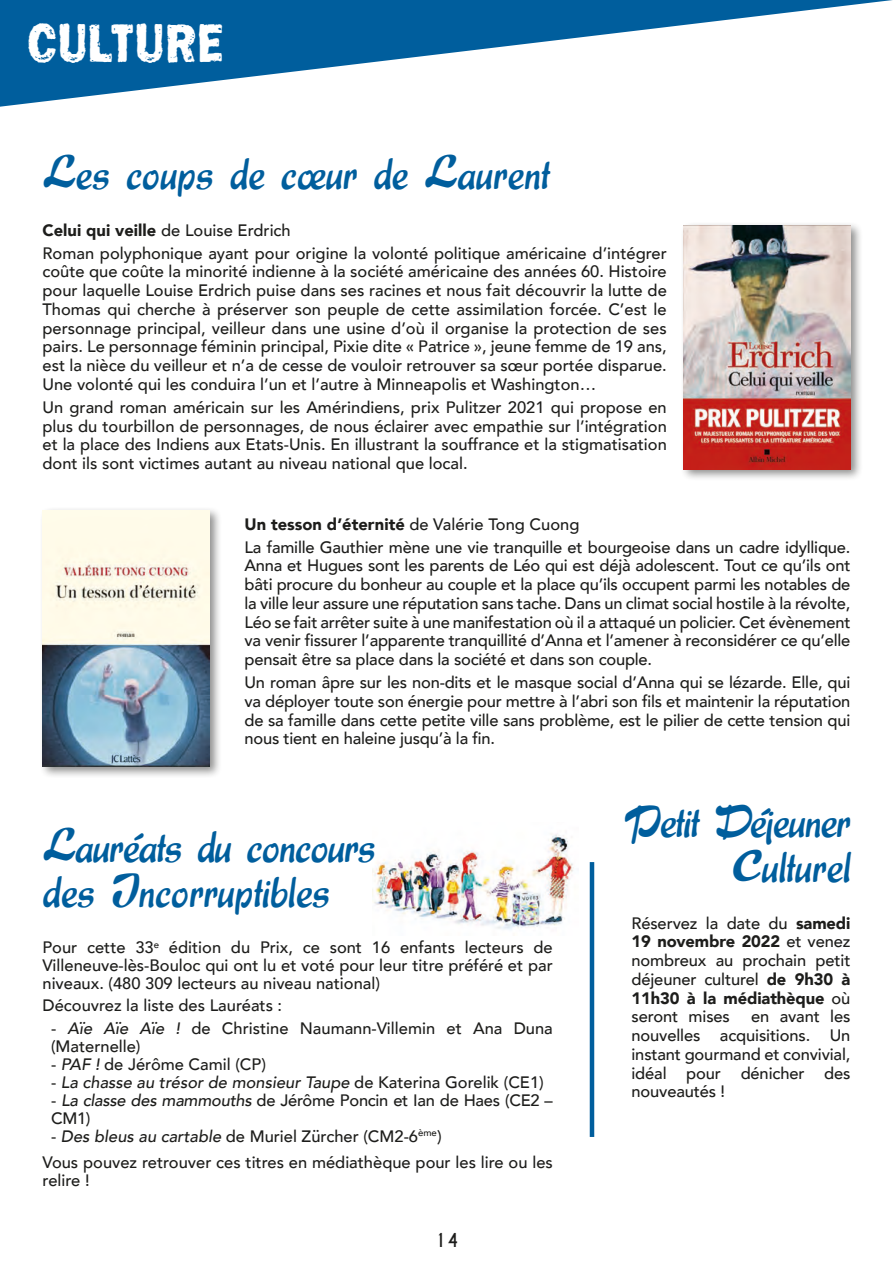
<style>
.page{position:relative;width:893px;height:1263px;background:#fff}
.page>*{position:absolute;margin:0;border:0;box-sizing:border-box;transform-origin:0 0}
.t1{font:56.25px "Frankie";letter-spacing:.025em;color:#fff;scale:.8 1}
.t2{font:45px/45px "Express";color:#005e9d}
.t3{font:45px/45px "Express";letter-spacing:-.02em;color:#005e9d;text-align:right}
.t4{font:700 18px "Caviar Dreams";color:#1d1d1b}
.t5{font:500 16.5px/18.8px "Avenir";color:#1d1d1b;text-align:justify}
.t6{font:italic 500 16.5px "Avenir";color:#1d1d1b}
.t7{font:900 16.5px "Avenir";color:#1d1d1b}
.s1{font-weight:900}
.s2{font-weight:500}
.s3{font-style:italic}
.s4{font-style:normal}
</style>
<div class="page">
<img style="left:372px;top:833px;width:201px;height:97px">
<hr style="left:590px;top:862px;width:4px;height:275px;background:#005e9d">
<svg style="left:0;top:0;width:893px;height:107px"></svg>
<div style="left:680px;top:221px;width:183px;height:261px;background:#1d1d1b;opacity:.5"></div>
<img style="left:684px;top:225px;width:166px;height:244px">
<div style="left:39px;top:506px;width:183px;height:273px;background:#1d1d1b;opacity:.5"></div>
<img style="left:43px;top:510px;width:166px;height:256px">
<p class="t1" style="left:27px;top:10px;width:248px">CULTURE</p>
<p class="t2" style="left:43px;top:149px;width:508px">Les coups de cœur de Laurent</p>
<p class="t5" style="left:43px;top:219px;width:250px"><span class="s1">Celui qui veille</span> de Louise Erdrich</p>
<p class="t5" style="left:43px;top:242px;width:626px">Roman polyphonique ayant pour origine la volonté politique américaine d’intégrer coûte que coûte la minorité indienne à la société américaine des années 60. Histoire pour laquelle Louise Erdrich puise dans ses racines et nous fait découvrir la lutte de Thomas qui cherche à préserver son peuple de cette assimilation forcée. C’est le personnage principal, veilleur dans une usine d’où il organise la protection de ses pairs. Le personnage féminin principal, Pixie dite « Patrice », jeune femme de 19 ans, est la nièce du veilleur et n’a de cesse de vouloir retrouver sa sœur portée disparue.<br>Une volonté qui les conduira l’un et l’autre à Minneapolis et Washington…</p>
<p class="t5" style="left:43px;top:397px;width:626px">Un grand roman américain sur les Amérindiens, prix Pulitzer 2021 qui propose en plus du tourbillon de personnages, de nous éclairer avec empathie sur l’intégration et la place des Indiens aux Etats-Unis. En illustrant la souffrance et la stigmatisation dont ils sont victimes autant au niveau national que local.</p>
<p class="t7" style="left:244px;top:510px;width:336px">Un tesson d’éternité <span class="s2">de Valérie Tong Cuong</span></p>
<p class="t5" style="left:244px;top:537px;width:607px">La famille Gauthier mène une vie tranquille et bourgeoise dans un cadre idyllique.<br>Anna et Hugues sont les parents de Léo qui est déjà adolescent. Tout ce qu’ils ont bâti procure du bonheur au couple et la place qu’ils occupent parmi les notables de la ville leur assure une réputation sans tache. Dans un climat social hostile à la révolte, Léo se fait arrêter suite à une manifestation où il a attaqué un policier. Cet évènement va venir fissurer l’apparente tranquillité d’Anna et l’amener à reconsidérer ce qu’elle pensait être sa place dans la société et dans son couple.</p>
<p class="t5" style="left:244px;top:672px;width:607px">Un roman âpre sur les non-dits et le masque social d’Anna qui se lézarde. Elle, qui va déployer toute son énergie pour mettre à l’abri son fils et maintenir la réputation de sa famille dans cette petite ville sans problème, est le pilier de cette tension qui nous tient en haleine jusqu’à la fin.</p>
<p class="t2" style="left:43px;top:822px;width:335px">Lauréats du concours des Incorruptibles</p>
<p class="t5" style="left:43px;top:937px;width:512px;line-height:18px">Pour cette 33<sup>e</sup> édition du Prix, ce sont 16 enfants lecteurs de Villeneuve-lès-Bouloc qui ont lu et voté pour leur titre préféré et par niveaux. (480 309 lecteurs au niveau national)</p>
<p class="t5" style="left:43px;top:995px;width:241px">Découvrez la liste des Lauréats :</p>
<p class="t5" style="left:51px;top:1018px;width:503px;line-height:18px">- <span class="s3">Aïe Aïe Aïe !</span> de Christine Naumann-Villemin et Ana Duna (Maternelle)</p>
<p class="t5" style="left:51px;top:1054px;width:216px">- <span class="s3">PAF !</span> de Jérôme Camil (CP)</p>
<p class="t6" style="left:51px;top:1072px;width:494px"><span class="s4">-</span> La chasse au trésor de monsieur Taupe <span class="s4">de Katerina Gorelik (CE1)</span></p>
<p class="t5" style="left:51px;top:1090px;width:503px;line-height:18px">- <span class="s3">La classe des mammouths</span> de Jérôme Poncin et Ian de Haes (CE2 –<br>CM1)</p>
<p class="t5" style="left:51px;top:1126px;width:392px">- <span class="s3">Des bleus au cartable</span> de Muriel Zürcher (CM2-6<sup>ème</sup>)</p>
<p class="t5" style="left:43px;top:1152px;width:512px;line-height:18px">Vous pouvez retrouver ces titres en médiathèque pour les lire ou les relire !</p>
<p class="t4" style="left:434px;top:1229px;width:26px">14</p>
<p class="t3" style="left:623px;top:798px;width:229px">Petit Déjeuner<br>Culturel</p>
<p class="t5" style="left:631px;top:913px;width:220px">Réservez la date du <span class="s1">samedi 19 novembre 2022</span> et venez nombreux au prochain petit déjeuner culturel <span class="s1">de 9h30 à 11h30 à la médiathèque</span> où seront mises</p>
<p class="t5" style="left:631px;top:1006px;width:220px;text-indent:120px">en avant les nouvelles acquisitions. Un instant gourmand et convivial, idéal pour dénicher des nouveautés !</p>
</div>
